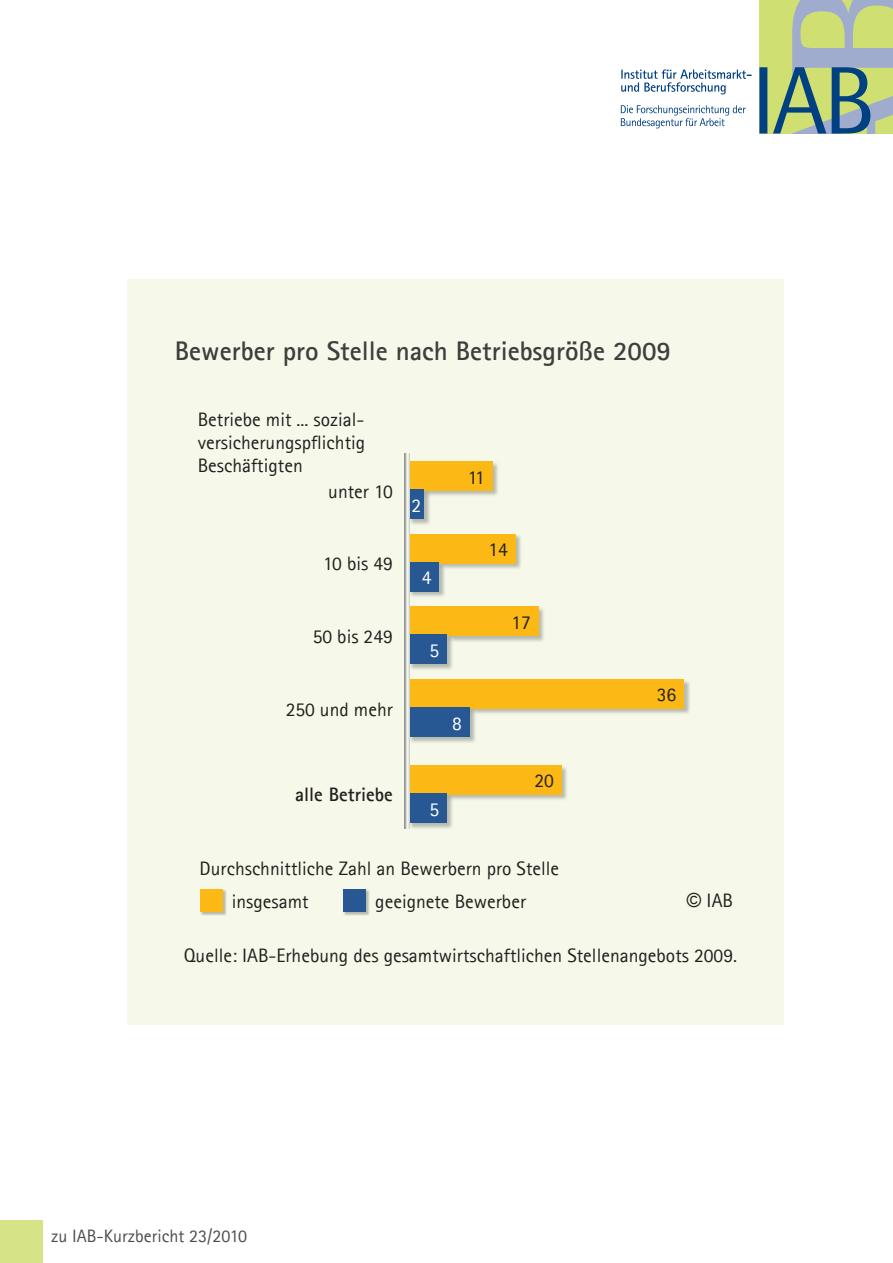
<style>
.page{position:relative;width:893px;height:1263px;background:#fff}
.page>*{position:absolute;margin:0;border:0;box-sizing:border-box;transform-origin:0 0}
.t1{font:700 27px "Agfa Rotis Sans Serif";color:#3e3e3c}
.t2{font:19.5px/23.4px "Agfa Rotis Sans Serif";color:#221e1d;text-align:justify}
.t3{font:700 19.5px "Agfa Rotis Sans Serif";color:#221e1d}
.t4{font:19.5px "Agfa Rotis Sans Serif";color:#fff}
.t5{font:18px "Agfa Rotis Sans Serif";color:#4b4c4b}
.s1{font-family:"Arial"}
</style>
<div class="page">
<div style="left:0;top:1220px;width:43px;height:43px;background:#d7e387"></div>
<svg style="left:621px;top:69px;width:131px;height:25px"></svg>
<svg style="left:621px;top:105px;width:125px;height:23px"></svg>
<svg style="left:759px;top:0;width:134px;height:134px;background:#a1b78c"></svg>
<div style="left:128px;top:280px;width:656px;height:745px;background:#f6f9e9"></div>
<img style="left:431px;top:463px;width:67px;height:33px">
<div style="left:408px;top:461px;width:85px;height:30px;background:#fcb814"></div>
<img style="left:409px;top:491px;width:22px;height:34px">
<div style="left:408px;top:490px;width:16px;height:29px;background:#285894"></div>
<img style="left:446px;top:535px;width:75px;height:34px">
<div style="left:408px;top:534px;width:108px;height:29px;background:#fcb814"></div>
<img style="left:409px;top:563px;width:37px;height:35px">
<div style="left:408px;top:562px;width:31px;height:29px;background:#285894"></div>
<img style="left:454px;top:608px;width:90px;height:34px">
<div style="left:408px;top:607px;width:131px;height:29px;background:#fcb814"></div>
<img style="left:409px;top:636px;width:45px;height:35px">
<div style="left:408px;top:635px;width:39px;height:29px;background:#285894"></div>
<img style="left:477px;top:681px;width:213px;height:33px">
<div style="left:408px;top:679px;width:276px;height:29px;background:#fcb814"></div>
<img style="left:409px;top:708px;width:68px;height:35px">
<div style="left:408px;top:707px;width:62px;height:30px;background:#285894"></div>
<img style="left:454px;top:767px;width:113px;height:33px">
<div style="left:408px;top:765px;width:154px;height:29px;background:#fcb814"></div>
<img style="left:409px;top:794px;width:45px;height:35px">
<div style="left:408px;top:793px;width:39px;height:30px;background:#285894"></div>
<svg style="left:404px;top:453px;width:5px;height:375px"></svg>
<img style="left:201px;top:890px;width:25px;height:26px">
<div style="left:200px;top:889px;width:23px;height:23px;background:#fcb814"></div>
<img style="left:344px;top:890px;width:26px;height:26px">
<div style="left:343px;top:889px;width:23px;height:23px;background:#285894"></div>
<h1 class="t1" style="left:175px;top:334px;width:498px">Bewerber pro Stelle nach Betriebsgröße 2009</h1>
<p class="t2" style="left:198px;top:407px;width:169px">Betriebe mit ... sozial&shy;versicherungspflichtig Beschäftigten</p>
<p class="t2" style="left:328px;top:479px;width:66px">unter 10</p>
<p class="t2" style="left:323px;top:552px;width:71px">10 bis 49</p>
<p class="t2" style="left:313px;top:624px;width:82px">50 bis 249</p>
<p class="t2" style="left:286px;top:697px;width:109px">250 und mehr</p>
<p class="t3" style="left:295px;top:782px;width:99px">alle Betriebe</p>
<p class="t4" style="left:411px;top:494px;width:11px">2</p>
<p class="t4" style="left:422px;top:566px;width:11px">4</p>
<p class="t4" style="left:429px;top:639px;width:11px">5</p>
<p class="t2" style="left:468px;top:465px;width:19px">11</p>
<p class="t2" style="left:488px;top:538px;width:21px">14</p>
<p class="t2" style="left:511px;top:610px;width:21px">17</p>
<p class="t4" style="left:452px;top:711px;width:11px">8</p>
<p class="t4" style="left:429px;top:797px;width:11px">5</p>
<p class="t2" style="left:534px;top:769px;width:21px">20</p>
<p class="t2" style="left:232px;top:852px;width:329px;line-height:32.8px;text-indent:-32px">Durchschnittliche Zahl an Bewerbern pro Stelle insgesamt</p>
<p class="t2" style="left:375px;top:890px;width:152px">geeignete Bewerber</p>
<p class="t2" style="left:657px;top:683px;width:21px">36</p>
<p class="t2" style="left:687px;top:889px;width:48px"><span class="s1">©</span> IAB</p>
<p class="t2" style="left:184px;top:944px;width:555px">Quelle: IAB-Erhebung des gesamtwirtschaftlichen Stellenangebots 2009.</p>
<p class="t5" style="left:51px;top:1225px;width:197px">zu IAB-Kurzbericht 23/2010</p>
</div>
